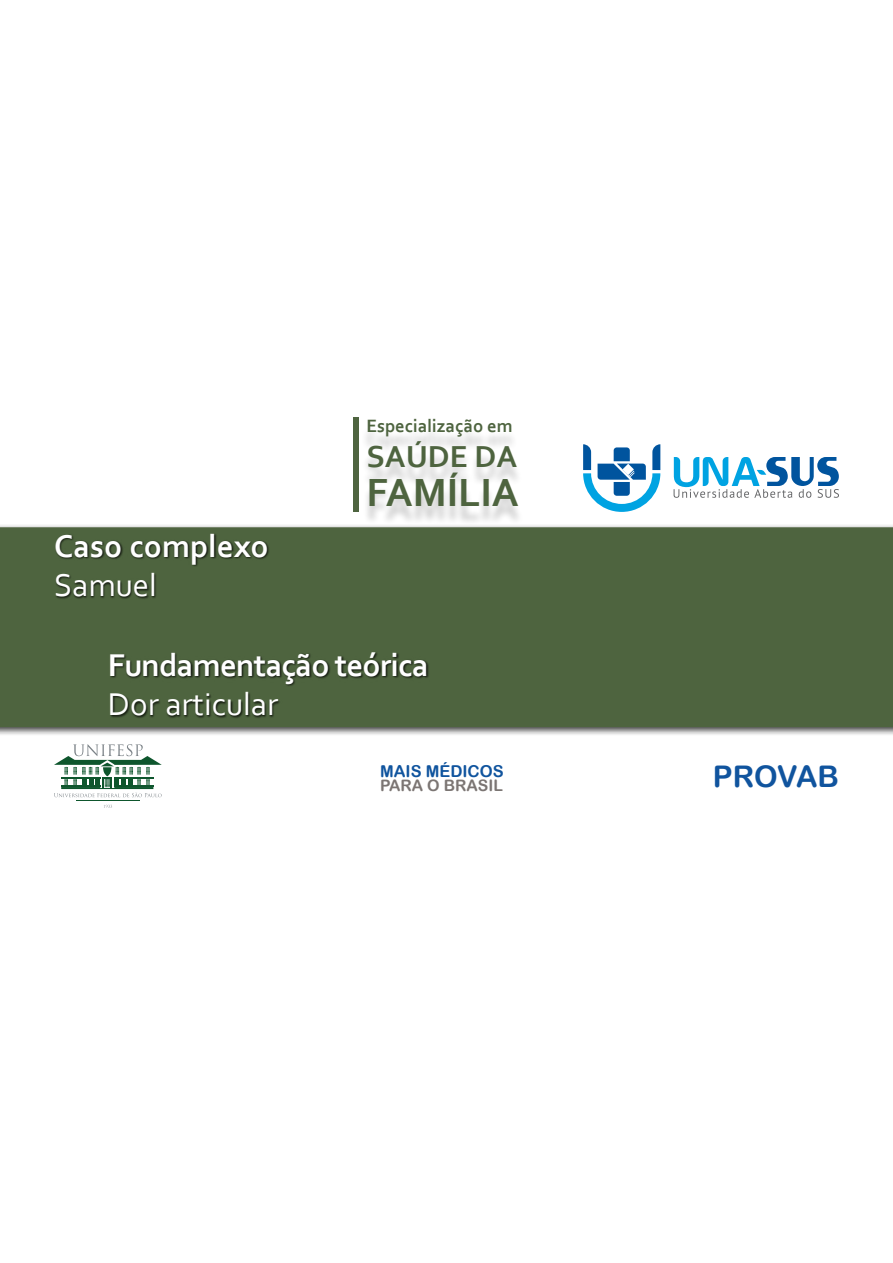
<style>
.page{position:relative;width:893px;height:1263px;background:#fff}
.page>*{position:absolute;margin:0;border:0;box-sizing:border-box;transform-origin:0 0}
.t1{font:700 41.1px "Corbel";color:#4e643f}
.t2{font:700 33px "Corbel";letter-spacing:-.025em;color:#fff}
.t3{font:33px "Corbel";color:#fff}
.t4{font:700 33px "Corbel";color:#fff}
.t5{font:700 31.8px "Corbel";color:#4e643f}
.t6{font:29.85px "Arial Rounded MT Bold";color:#10549e}
.t7{font:700 18.75px "Corbel";color:#4e643f}
.t8{font:16.35px "Arial Rounded MT Bold";color:#10549e}
.t9{font:15.75px "Arial Rounded MT Bold";color:#7b7573}
</style>
<div class="page">
<div style="left:0;top:524px;width:893px;height:213px;background:#000;opacity:.75"></div>
<div style="left:0;top:527px;width:893px;height:200px;background:#4e643f"></div>
<div style="left:353px;top:418px;width:5px;height:94px;background:#4e643f"></div>
<div style="left:361px;top:426px;width:163px;height:100px;background:#000;opacity:.2"></div>
<svg style="left:583px;top:444px;width:77px;height:68px"></svg>
<svg style="left:674px;top:457px;width:165px;height:41px"></svg>
<svg style="left:104px;top:805px;width:8px;height:3px"></svg>
<hr style="left:76px;top:801px;width:63px;height:1px;background:#0e562d">
<svg style="left:54px;top:744px;width:108px;height:53px"></svg>
<div style="left:55px;top:533px;width:375px;height:186px;background:#000;opacity:.75"></div>
<p class="t4" style="left:54px;top:525px;width:216px">Caso complexo</p>
<p class="t3" style="left:54px;top:565px;width:104px">Samuel</p>
<p class="t7" style="left:366px;top:414px;width:148px">Especialização em</p>
<p class="t5" style="left:366px;top:436px;width:152px">SAÚDE DA</p>
<p class="t1" style="left:366px;top:467px;width:154px">FAMÍLIA</p>
<p class="t2" style="left:108px;top:644px;width:322px">Fundamentação teórica</p>
<p class="t3" style="left:108px;top:684px;width:172px">Dor articular</p>
<p class="t8" style="left:380px;top:762px;width:125px">MAIS MÉDICOS</p>
<p class="t9" style="left:380px;top:776px;width:124px">PARA O BRASIL</p>
<p class="t6" style="left:713px;top:759px;width:128px">PROVAB</p>
</div>
